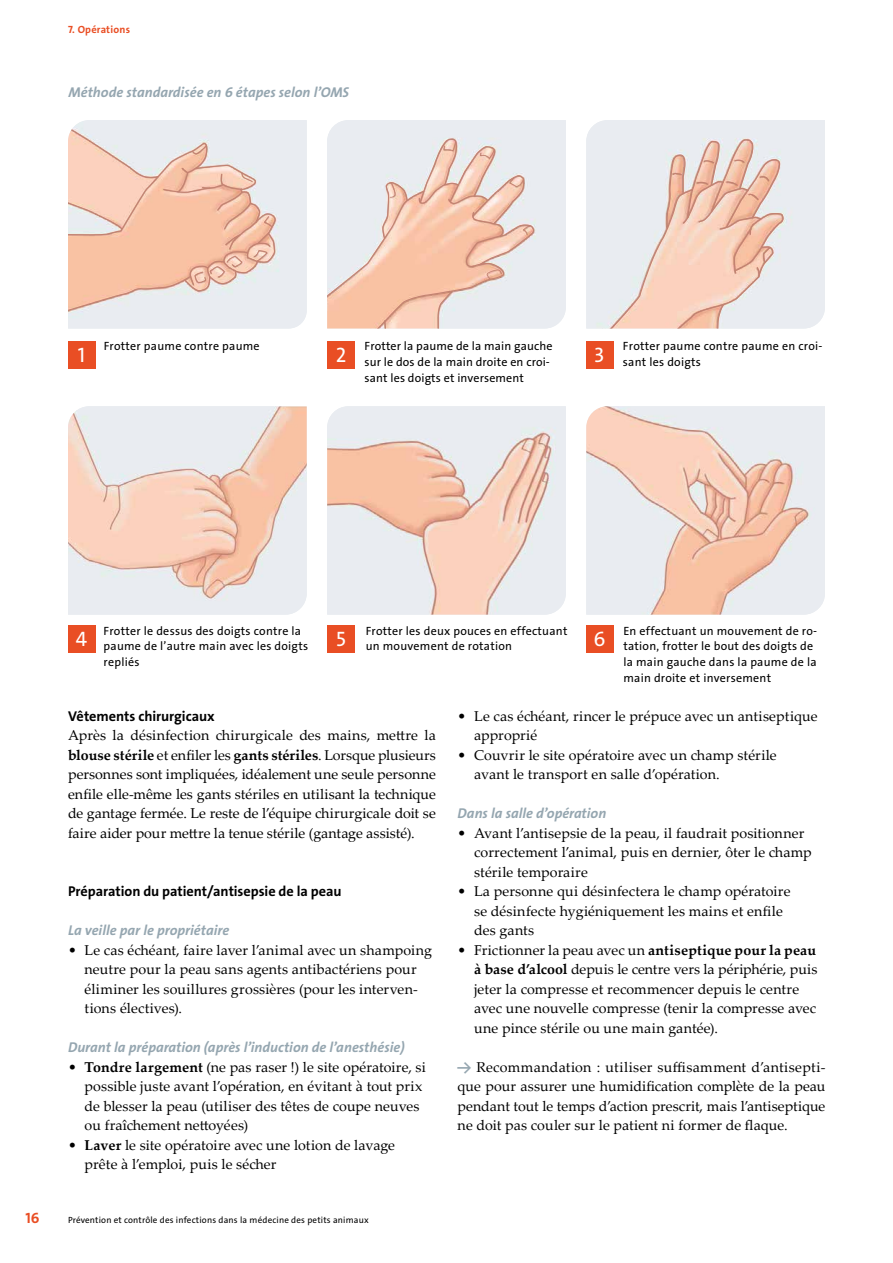
<style>
.page{position:relative;width:893px;height:1263px;background:#fff}
.page>*{position:absolute;margin:0;border:0;box-sizing:border-box;transform-origin:0 0}
.t1{font:21px "The Sans LP5 Plain";color:#fff}
.t2{font:15px "The Sans LP7 Bld";color:#e94e24}
.t3{font:14.25px/19.5px "Palatino Linotype";letter-spacing:.005em;color:#000}
.t4{font:14.25px "The Sans LP7 Bld IT";color:#95a6b0}
.t5{font:14.25px "The Sans LP7 Bld";letter-spacing:-.005em;color:#000}
.t6{font:12px/15.8px "The Sans LP5 Plain";letter-spacing:.02em;color:#000}
.t7{font:10.5px "The Sans LP7 Bld";letter-spacing:.02em;color:#e94e24}
.t8{font:9px "The Sans LP5 Plain";letter-spacing:.02em;color:#000}
.s1{font-weight:700}
.s2{font-family:"The Sans LP7 Bld";color:#95a6b0}
</style>
<div class="page">
<svg style="left:68px;top:120px;width:208px;height:204px;background:#efd2c5"></svg>
<img style="left:68px;top:406px;width:239px;height:209px">
<svg style="left:327px;top:139px;width:207px;height:189px;background:#eed7cc"></svg>
<img style="left:327px;top:406px;width:239px;height:209px">
<svg style="left:586px;top:139px;width:198px;height:189px;background:#ecd9d1"></svg>
<img style="left:586px;top:406px;width:239px;height:209px">
<div style="left:68px;top:341px;width:28px;height:28px;background:#e94e24"></div>
<div style="left:68px;top:625px;width:28px;height:28px;background:#e94e24"></div>
<div style="left:327px;top:341px;width:28px;height:28px;background:#e94e24"></div>
<div style="left:327px;top:625px;width:28px;height:28px;background:#e94e24"></div>
<div style="left:586px;top:341px;width:27px;height:28px;background:#e94e24"></div>
<div style="left:586px;top:625px;width:27px;height:28px;background:#e94e24"></div>
<p class="t7" style="left:68px;top:23px;width:64px">7. Opérations</p>
<p class="t4" style="left:69px;top:83px;width:282px">Méthode standardisée en 6 étapes selon l’OMS</p>
<h1 class="t1" style="left:78px;top:341px;width:9px">1</h1>
<p class="t6" style="left:104px;top:338px;width:157px">Frotter paume contre paume</p>
<h1 class="t1" style="left:336px;top:341px;width:12px">2</h1>
<p class="t6" style="left:365px;top:338px;width:190px">Frotter la paume de la main gauche sur le dos de la main droite en croi&shy;sant les doigts et inversement</p>
<h1 class="t1" style="left:594px;top:341px;width:12px">3</h1>
<p class="t6" style="left:623px;top:338px;width:201px">Frotter paume contre paume en croi&shy;sant les doigts</p>
<h1 class="t1" style="left:76px;top:625px;width:13px">4</h1>
<p class="t6" style="left:104px;top:623px;width:206px">Frotter le dessus des doigts contre la paume de l’autre main avec les doigts repliés</p>
<h1 class="t1" style="left:336px;top:625px;width:11px">5</h1>
<p class="t6" style="left:366px;top:623px;width:203px">Frotter les deux pouces en effectuant un mouvement de rotation</p>
<h1 class="t1" style="left:593px;top:625px;width:14px">6</h1>
<p class="t6" style="left:623px;top:623px;width:195px">En effectuant un mouvement de ro&shy;tation, frotter le bout des doigts de la main gauche dans la paume de la main droite et inversement</p>
<p class="t5" style="left:68px;top:707px;width:148px">Vêtements chirurgicaux</p>
<p class="t3" style="left:68px;top:725px;width:369px;text-align:justify">Après la désinfection chirurgicale des mains, mettre la <span class="s1">blouse stérile</span> et enfiler les <span class="s1">gants stériles</span>. Lorsque plusieurs personnes sont impliquées, idéalement une seule personne enfile elle-même les gants stériles en utilisant la technique de gantage fermée. Le reste de l’équipe chirurgicale doit se faire aider pour mettre la tenue stérile (gantage assisté).</p>
<p class="t5" style="left:68px;top:882px;width:275px">Préparation du patient/antisepsie de la peau</p>
<p class="t4" style="left:68px;top:921px;width:163px">La veille par le propriétaire</p>
<p class="t3" style="left:85px;top:939px;width:349px;text-indent:-17px">• Le cas échéant, faire laver l’animal avec un shampoing neutre pour la peau sans agents antibactériens pour éliminer les souillures grossières (pour les interven&shy;tions électives).</p>
<p class="t4" style="left:68px;top:1038px;width:338px">Durant la préparation (après l’induction de l’anesthésie)</p>
<p class="t3" style="left:85px;top:1056px;width:343px;text-indent:-17px">• <span class="s1">Tondre largement</span> (ne pas raser !) le site opératoire, si possible juste avant l’opération, en évitant à tout prix de blesser la peau (utiliser des têtes de coupe neuves ou fraîchement nettoyées)</p>
<p class="t3" style="left:85px;top:1134px;width:312px;text-indent:-16px">• <span class="s1">Laver</span> le site opératoire avec une lotion de lavage prête à l’emploi, puis le sécher</p>
<p class="t2" style="left:26px;top:1208px;width:16px">16</p>
<p class="t8" style="left:68px;top:1214px;width:302px">Prévention et contrôle des infections dans la médecine des petits animaux</p>
<p class="t3" style="left:474px;top:705px;width:345px;text-indent:-17px">• Le cas échéant, rincer le prépuce avec un antiseptique approprié</p>
<p class="t3" style="left:474px;top:744px;width:304px;text-indent:-17px">• Couvrir le site opératoire avec un champ stérile avant le transport en salle d’opération.</p>
<p class="t4" style="left:458px;top:804px;width:150px">Dans la salle d’opération</p>
<p class="t3" style="left:474px;top:822px;width:339px;text-indent:-17px">• Avant l’antisepsie de la peau, il faudrait positionner correctement l’animal, puis en dernier, ôter le champ stérile temporaire</p>
<p class="t3" style="left:474px;top:881px;width:318px;text-indent:-17px">• La personne qui désinfectera le champ opératoire se désinfecte hygiéniquement les mains et enfile des gants</p>
<p class="t3" style="left:474px;top:939px;width:345px;text-indent:-17px">• Frictionner la peau avec un <span class="s1">antiseptique pour la peau à base d’alcool</span> depuis le centre vers la périphérie, puis jeter la compresse et recommencer depuis le centre avec une nouvelle compresse (tenir la compresse avec une pince stérile ou une main gantée).</p>
<p class="t3" style="left:458px;top:1056px;width:369px;text-align:justify"><span class="s2">→</span> Recommandation : utiliser suffisamment d’antisepti&shy;que pour assurer une humidification complète de la peau pendant tout le temps d’action prescrit, mais l’antiseptique ne doit pas couler sur le patient ni former de flaque.</p>
</div>
